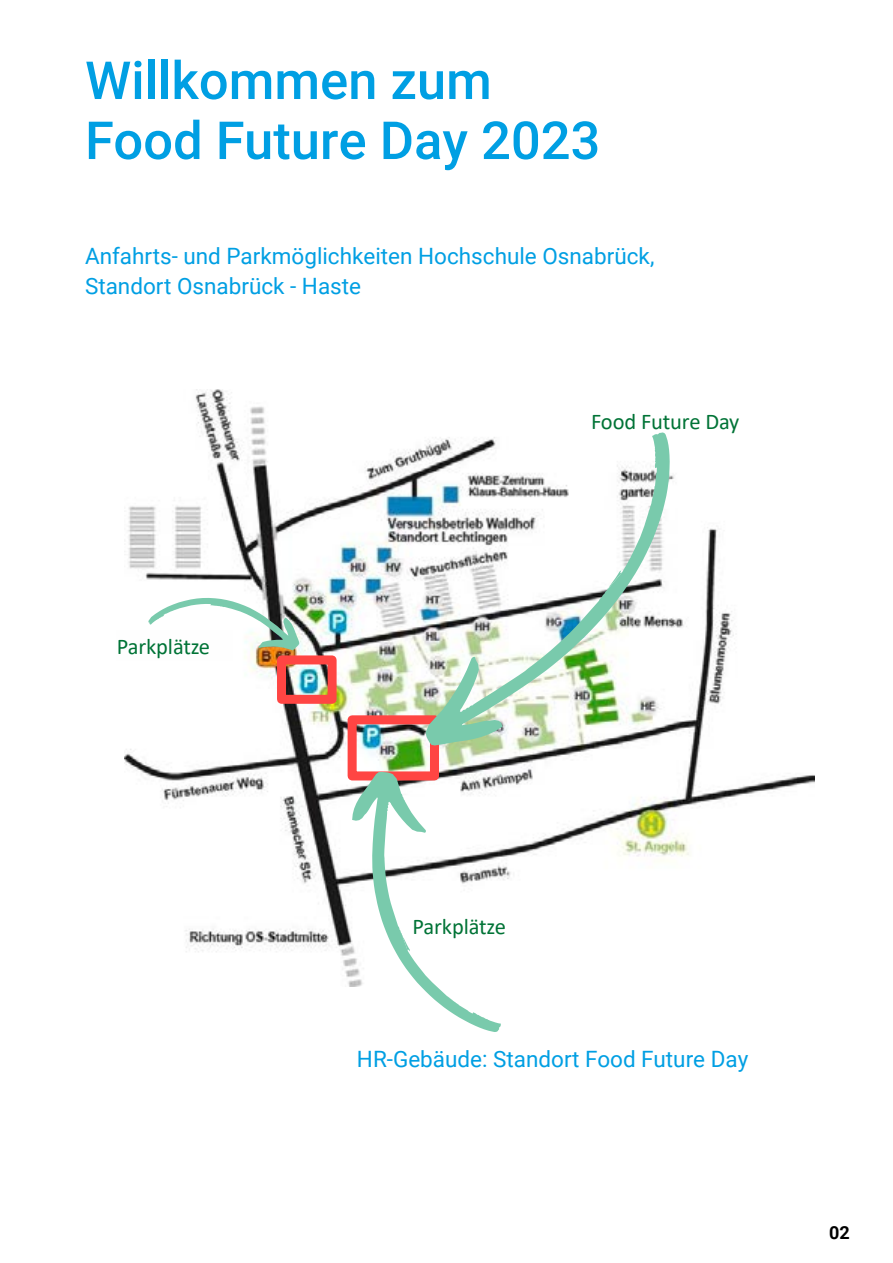
<style>
.page{position:relative;width:893px;height:1263px;background:#fff}
.page>*{position:absolute;margin:0;border:0;box-sizing:border-box;transform-origin:0 0}
.t1{font:500 52.5px/60px "Roboto";color:#009fe3}
.t2{font:22.5px/30px "Roboto";color:#009fe3}
.t3{font:22.5px "Calibri";letter-spacing:-.005em;color:#007336}
.t4{font:700 18px "Roboto";color:#000}
</style>
<div class="page">
<img style="left:125px;top:389px;width:689px;height:598px">
<svg style="left:148px;top:598px;width:151px;height:52px"></svg>
<div style="left:277px;top:655px;width:60px;height:49px;border:9px solid #ff4543"></div>
<div style="left:348px;top:715px;width:91px;height:65px;border:9px solid #ff4543"></div>
<svg style="left:352px;top:772px;width:149px;height:260px"></svg>
<img style="left:125px;top:630px;width:108px;height:31px">
<svg style="left:426px;top:432px;width:244px;height:313px"></svg>
<h1 class="t1" style="left:85px;top:48px;width:517px">Willkommen zum<br>Food Future Day 2023</h1>
<p class="t2" style="left:85px;top:240px;width:571px">Anfahrts- und Parkmöglichkeiten Hochschule Osnabrück,<br>Standort Osnabrück - Haste</p>
<p class="t3" style="left:117px;top:631px;width:95px">Parkplätze</p>
<p class="t3" style="left:591px;top:405px;width:150px">Food Future Day</p>
<p class="t3" style="left:413px;top:911px;width:95px">Parkplätze</p>
<p class="t2" style="left:357px;top:1043px;width:393px">HR-Gebäude: Standort Food Future Day</p>
<p class="t4" style="left:829px;top:1220px;width:22px">02</p>
</div>
